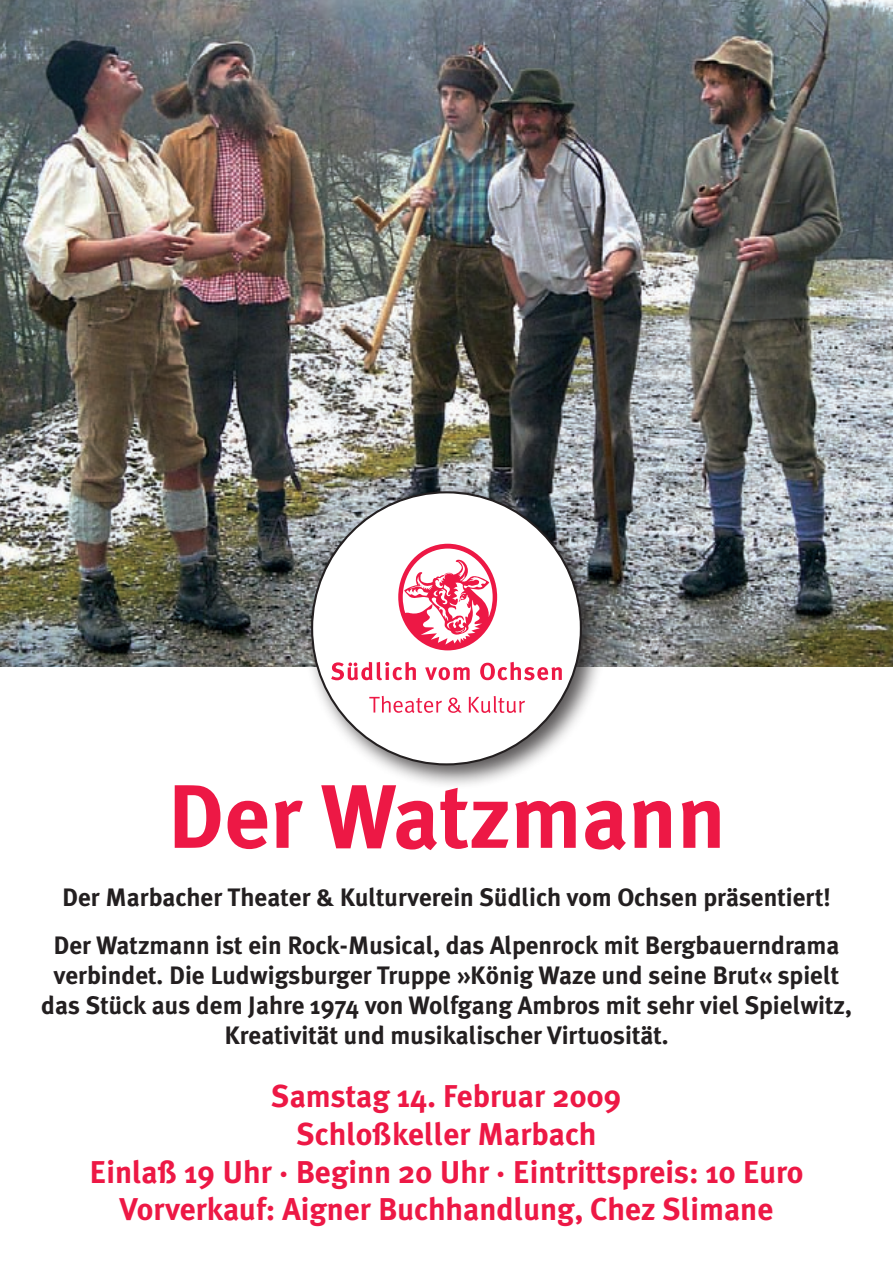
<style>
.page{position:relative;width:893px;height:1263px;background:#fff}
.page>*{position:absolute;margin:0;border:0;box-sizing:border-box;transform-origin:0 0}
.t1{font:700 90px "Meta Plus";color:#ed1845}
.t2{font:700 31.5px/37.8px "Meta Plus";color:#ed1845;text-align:center}
.t3{font:700 25.2px/30.3px "Meta Plus";color:#231f20;text-align:center}
</style>
<div class="page">
<img style="left:0;top:0;width:893px;height:666px">
<div style="left:303px;top:483px;width:304px;height:307px;background:#231f20;opacity:.75"></div>
<div style="left:312px;top:492px;width:269px;height:272px;background:#fff;border-radius:50%"></div>
<svg style="left:331px;top:662px;width:85px;height:18px"></svg>
<svg style="left:425px;top:667px;width:45px;height:13px"></svg>
<svg style="left:480px;top:662px;width:82px;height:18px"></svg>
<svg style="left:369px;top:696px;width:73px;height:17px"></svg>
<svg style="left:448px;top:697px;width:14px;height:16px"></svg>
<svg style="left:469px;top:696px;width:56px;height:17px"></svg>
<svg style="left:398px;top:544px;width:99px;height:106px"></svg>
<h1 class="t1" style="left:167px;top:764px;width:560px">Der Watzmann</h1>
<p class="t3" style="left:53px;top:873px;width:788px;line-height:48px">Der Marbacher Theater &amp; Kulturverein Südlich vom Ochsen präsentiert!<br>Der Watzmann ist ein Rock-Musical, das Alpenrock mit Bergbauerndrama</p>
<p class="t3" style="left:41px;top:960px;width:812px">verbindet. Die Ludwigsburger Truppe »König Waze und seine Brut« spielt das Stück aus dem Jahre 1974 von Wolfgang Ambros mit sehr viel Spielwitz,<br>Kreativität und musikalischer Virtuosität.</p>
<p class="t2" style="left:89px;top:1077px;width:715px">Samstag 14. Februar 2009<br>Schloßkeller Marbach<br>Einlaß 19 Uhr · Beginn 20 Uhr · Eintrittspreis: 10 Euro Vorverkauf: Aigner Buchhandlung, Chez Slimane</p>
</div>
